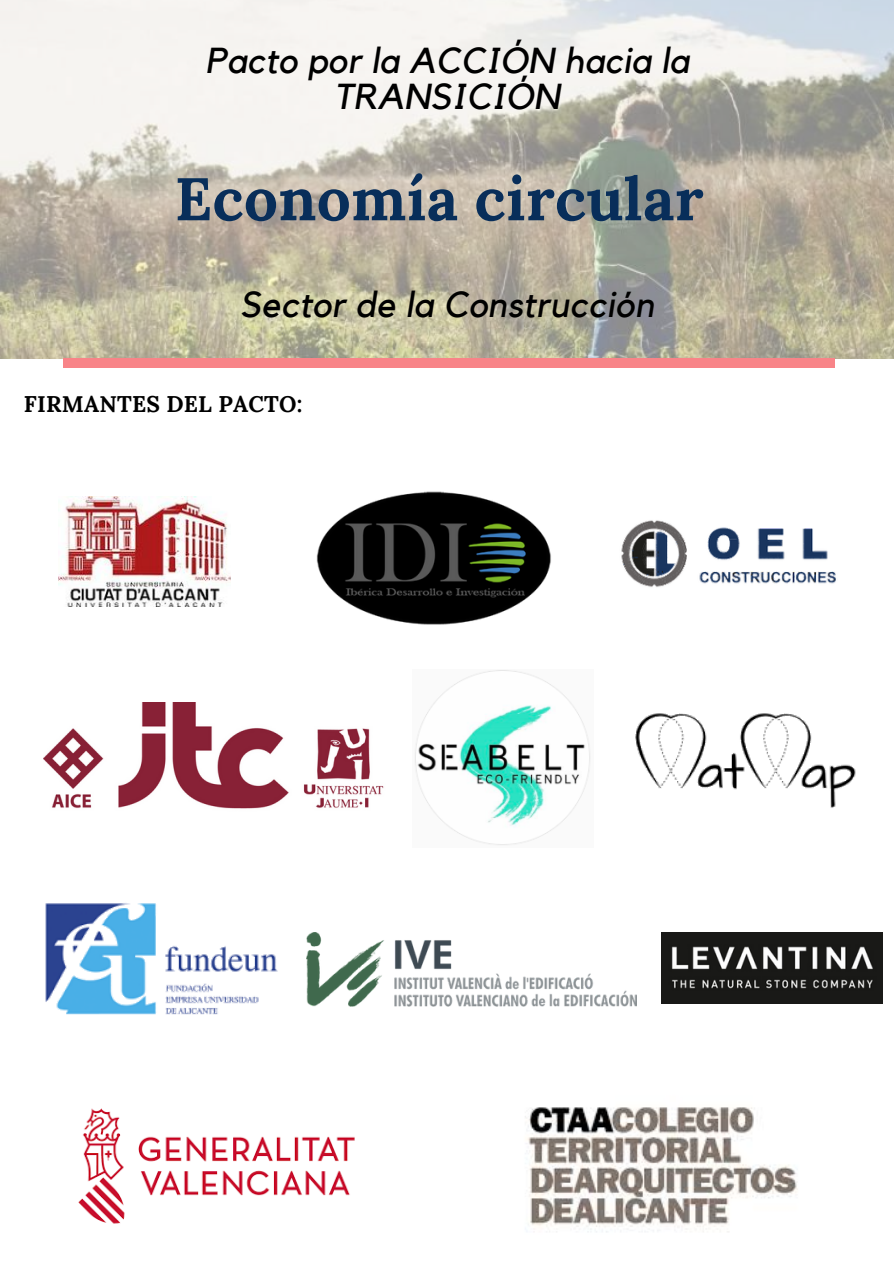
<style>
.page{position:relative;width:894px;height:1264px;background:#fff}
.page>*{position:absolute;margin:0;border:0;box-sizing:border-box;transform-origin:0 0}
.t1{font:700 60px "Lora";letter-spacing:.005em;color:#082e5a}
.t2{font:italic 36px/36.5px "Kollektif";letter-spacing:.01em;color:#000;text-align:center}
.t3{font:700 22.65px "Lora";letter-spacing:.01em;color:#000}
</style>
<div class="page">
<img style="left:0;top:0;width:893px;height:358px">
<div style="left:63px;top:358px;width:771px;height:9px;background:#f88488"></div>
<img style="left:58px;top:496px;width:173px;height:110px">
<img style="left:635px;top:713px;width:221px;height:95px">
<img style="left:44px;top:702px;width:340px;height:107px">
<img style="left:45px;top:903px;width:233px;height:112px">
<img style="left:661px;top:932px;width:221px;height:71px">
<img style="left:317px;top:491px;width:234px;height:134px">
<img style="left:415px;top:670px;width:176px;height:175px">
<img style="left:621px;top:520px;width:215px;height:67px">
<img style="left:78px;top:1108px;width:277px;height:116px">
<img style="left:525px;top:1107px;width:273px;height:125px">
<img style="left:306px;top:932px;width:330px;height:74px">
<p class="t2" style="left:205px;top:43px;width:485px">Pacto por la ACCIÓN hacia la<br>TRANSICIÓN</p>
<h1 class="t1" style="left:175px;top:160px;width:530px">Economía circular</h1>
<p class="t2" style="left:240px;top:288px;width:415px">Sector de la Construcción</p>
<p class="t3" style="left:24px;top:389px;width:280px">FIRMANTES DEL PACTO:</p>
</div>
